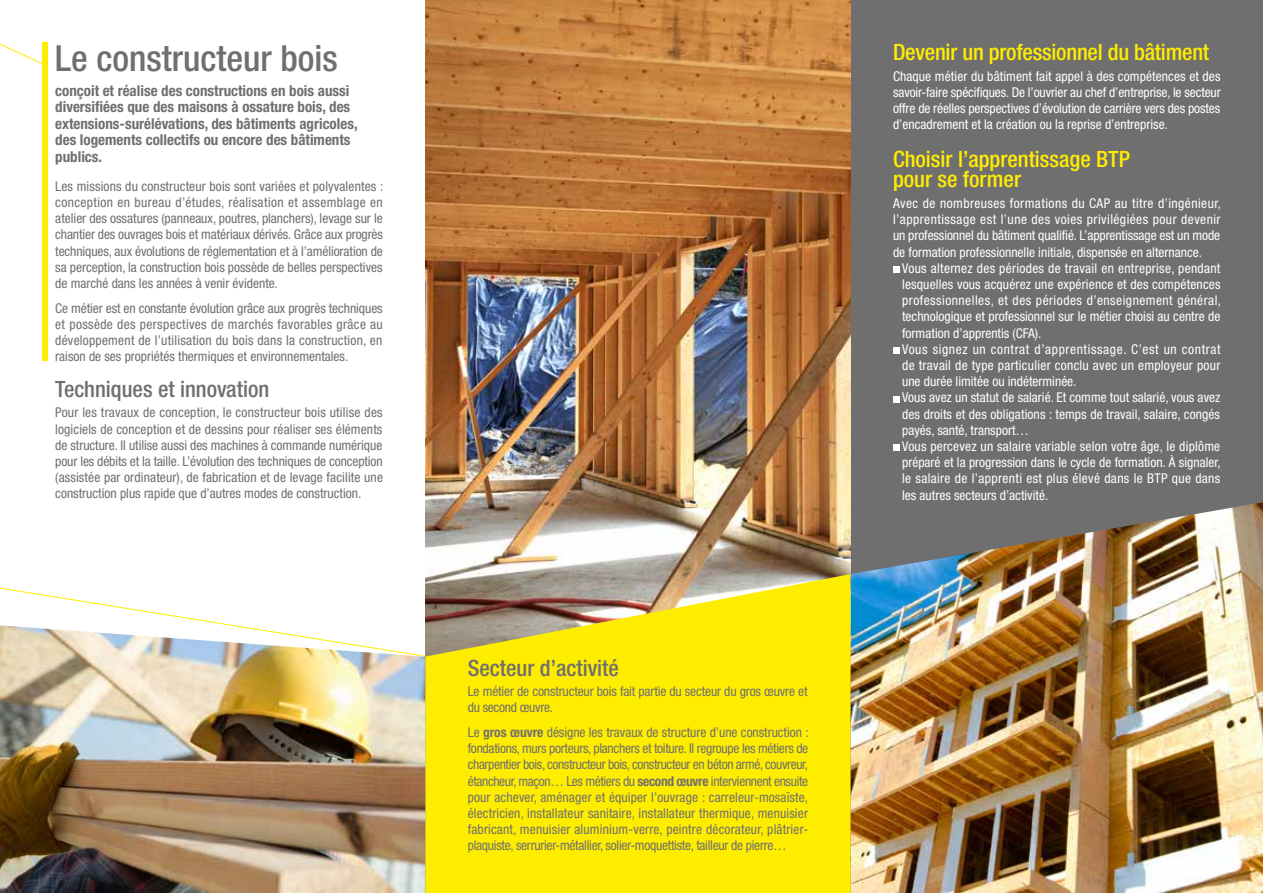
<style>
.page{position:relative;width:1263px;height:893px;background:#fff}
.page>*{position:absolute;margin:0;border:0;box-sizing:border-box;transform-origin:0 0}
.t1{font:500 condensed 36px "Helvetica Neue";color:#706f6f}
.t2{font:500 condensed 22.5px/21px "Helvetica Neue";letter-spacing:-.005em;color:#ffed00}
.t3{font:500 condensed 22.5px "Helvetica Neue";color:#706f6f}
.t4{font:700 condensed 15px/16.5px "Helvetica Neue";color:#706f6f}
.t5{font:condensed 13.5px/16.2px "Helvetica Neue";color:#706f6f;text-align:justify}
.t6{font:condensed 13.5px/16.2px "Helvetica Neue";letter-spacing:.005em;color:#fff;text-align:justify}
.s1{font-weight:700}
</style>
<div class="page">
<div style="left:425px;top:0;width:838px;height:893px;background:#706f6f"></div>
<img style="left:425px;top:0;width:425px;height:574px">
<svg style="left:0;top:42px;width:45px;height:24px"></svg>
<div style="left:893px;top:266px;width:6px;height:7px;background:#fff"></div>
<div style="left:893px;top:347px;width:6px;height:7px;background:#fff"></div>
<svg style="left:893px;top:396px;width:6px;height:6px"></svg>
<svg style="left:893px;top:445px;width:6px;height:6px"></svg>
<img style="left:850px;top:502px;width:413px;height:391px">
<svg style="left:425px;top:574px;width:425px;height:319px;background:#f3e111"></svg>
<div style="left:43px;top:43px;width:5px;height:318px;background:#ffed00"></div>
<svg style="left:0;top:584px;width:426px;height:73px"></svg>
<img style="left:0;top:625px;width:425px;height:268px">
<h1 class="t1" style="left:55px;top:37px;width:284px">Le constructeur bois</h1>
<p class="t4" style="left:55px;top:82px;width:304px">conçoit et réalise des constructions en bois aussi diversifiées que des maisons à ossature bois, des extensions-surélévations, des bâtiments agricoles, des logements collectifs ou encore des bâtiments publics.</p>
<p class="t5" style="left:55px;top:178px;width:329px">Les missions du constructeur bois sont variées et polyvalentes : conception en bureau d’études, réalisation et assemblage en atelier des ossatures (panneaux, poutres, planchers), levage sur le chantier des ouvrages bois et matériaux dérivés. Grâce aux progrès techniques, aux évolutions de réglementation et à l’amélioration de sa perception, la construction bois possède de belles perspectives de marché dans les années à venir évidente.</p>
<p class="t5" style="left:55px;top:300px;width:329px">Ce métier est en constante évolution grâce aux progrès techniques et possède des perspectives de marchés favorables grâce au développement de l’utilisation du bois dans la construction, en raison de ses propriétés thermiques et environnementales.</p>
<h2 class="t3" style="left:55px;top:376px;width:215px">Techniques et innovation</h2>
<p class="t5" style="left:55px;top:404px;width:329px">Pour les travaux de conception, le constructeur bois utilise des logiciels de conception et de dessins pour réaliser ses éléments de structure. Il utilise aussi des machines à commande numérique pour les débits et la taille. L’évolution des techniques de conception (assistée par ordinateur), de fabrication et de levage facilite une construction plus rapide que d’autres modes de construction.</p>
<h2 class="t3" style="left:468px;top:654px;width:153px">Secteur d’activité</h2>
<p class="t5" style="left:468px;top:683px;width:341px">Le métier de constructeur bois fait partie du secteur du gros œuvre et du second œuvre.</p>
<p class="t5" style="left:468px;top:724px;width:342px">Le <span class="s1">gros œuvre</span> désigne les travaux de structure d’une construction : fondations, murs porteurs, planchers et toiture. Il regroupe les métiers de charpentier bois, constructeur bois, constructeur en béton armé, couvreur, étancheur, maçon… Les métiers du <span class="s1">second œuvre</span> interviennent ensuite pour achever, aménager et équiper l’ouvrage : carreleur-mosaïste, électricien, installateur sanitaire, installateur thermique, menuisier fabricant, menuisier aluminium-verre, peintre décorateur, plâtrier&shy;plaquiste, serrurier-métallier, solier-moquettiste, tailleur de pierre…</p>
<h2 class="t2" style="left:893px;top:41px;width:318px">Devenir un professionnel du bâtiment</h2>
<p class="t6" style="left:893px;top:68px;width:329px">Chaque métier du bâtiment fait appel à des compétences et des savoir-faire spécifiques. De l’ouvrier au chef d’entreprise, le secteur offre de réelles perspectives d’évolution de carrière vers des postes d’encadrement et la création ou la reprise d’entreprise.</p>
<h2 class="t2" style="left:893px;top:148px;width:238px">Choisir l’apprentissage BTP pour se former</h2>
<p class="t6" style="left:893px;top:195px;width:329px">Avec de nombreuses formations du CAP au titre d’ingénieur, l’apprentissage est l’une des voies privilégiées pour devenir un professionnel du bâtiment qualifié. L’apprentissage est un mode de formation professionnelle initiale, dispensée en alternance.</p>
<p class="t6" style="left:902px;top:260px;width:321px;text-align:left">Vous alternez des périodes de travail en entreprise, pendant lesquelles vous acquérez une expérience et des compétences professionnelles, et des périodes d’enseignement général, technologique et professionnel sur le métier choisi au centre de formation d’apprentis (CFA).<br>Vous signez un contrat d’apprentissage. C’est un contrat de travail de type particulier conclu avec un employeur pour une durée limitée ou indéterminée.<br>Vous avez un statut de salarié. Et comme tout salarié, vous avez des droits et des obligations : temps de travail, salaire, congés payés, santé, transport…<br>Vous percevez un salaire variable selon votre âge, le diplôme préparé et la progression dans le cycle de formation. À signaler, le salaire de l’apprenti est plus élevé dans le BTP que dans les autres secteurs d’activité.</p>
</div>
